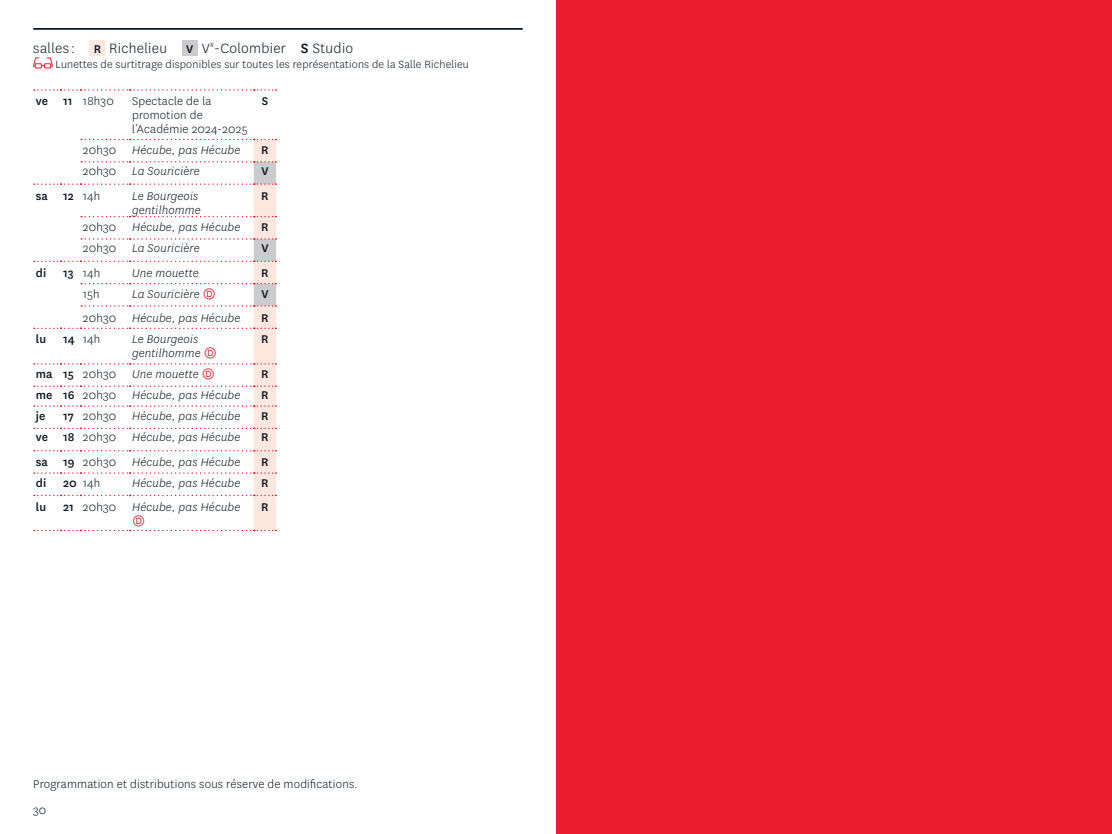
<style>
.page{position:relative;width:1112px;height:834px;background:#fff}
.page>*{position:absolute;margin:0;border:0;box-sizing:border-box;transform-origin:0 0}
.t1{font:300 15.75px "National";letter-spacing:.02em;color:#0d1720}
.t2{font:italic 300 13.12px/14px "National";letter-spacing:.015em;color:#0d1720}
.t3{font:300 13.12px/14px "National";letter-spacing:.015em;color:#0d1720}
.t4{font:500 13.12px "National";letter-spacing:.015em;color:#0d1720}
.t5{font:13.12px "Arial Unicode MS";color:#eb1c2b}
.t6{font:300 12.25px "National";letter-spacing:.015em;color:#0d1720}
.s1{font-weight:500;font-size:13.12px}
.s2{font-weight:500}
.s3{font-style:normal}
.s4{font-weight:300}
.s5{font-family:"Arial Unicode MS";font-weight:400;font-style:normal;color:#eb1c2b}
.s6{font-weight:500;font-style:normal}
</style>
<div class="page">
<hr style="left:33px;top:28px;width:489px;height:2px;background:#0d1720">
<div style="left:89px;top:40px;width:16px;height:16px;background:#fde7de"></div>
<div style="left:182px;top:41px;width:16px;height:15px;background:#cbcacd"></div>
<svg style="left:33px;top:57px;width:20px;height:11px"></svg>
<svg style="left:34px;top:89px;width:242px;height:2px"></svg>
<svg style="left:34px;top:139px;width:242px;height:392px"></svg>
<div style="left:556px;top:0;width:555px;height:833px;background:#eb1c2b"></div>
<p class="t1" style="left:33px;top:38px;width:321px">salles : <span class="s1">R</span> Richelieu <span class="s1">V</span> V<sup>x</sup>-Colombier <span class="s2">S</span> Studio</p>
<p class="t6" style="left:56px;top:57px;width:415px">Lunettes de surtitrage disponibles sur toutes les représentations de la Salle Richelieu</p>
<p class="t3" style="left:36px;top:94px;width:80px"><span class="s2">ve 11</span> 18h30</p>
<p class="t3" style="left:132px;top:94px;width:117px">Spectacle de la promotion de l’Académie 2024-2025</p>
<p class="t4" style="left:262px;top:92px;width:8px">S</p>
<p class="t2" style="left:83px;top:143px;width:159px"><span class="s3">20h30</span> Hécube, pas Hécube</p>
<p class="t4" style="left:261px;top:141px;width:9px">R</p>
<p class="t2" style="left:83px;top:164px;width:118px"><span class="s3">20h30</span> La Souricière</p>
<p class="t4" style="left:261px;top:162px;width:9px">V</p>
<p class="t4" style="left:36px;top:187px;width:66px">sa 12 <span class="s4">14h</span></p>
<p class="t2" style="left:132px;top:188px;width:70px">Le Bourgeois gentilhomme</p>
<p class="t4" style="left:261px;top:187px;width:9px">R</p>
<p class="t2" style="left:83px;top:220px;width:159px"><span class="s3">20h30</span> Hécube, pas Hécube</p>
<p class="t4" style="left:261px;top:218px;width:9px">R</p>
<p class="t2" style="left:83px;top:241px;width:118px"><span class="s3">20h30</span> La Souricière</p>
<p class="t4" style="left:261px;top:239px;width:9px">V</p>
<p class="t4" style="left:36px;top:264px;width:12px">di</p>
<p class="t3" style="left:63px;top:265px;width:39px"><span class="s2">13</span> 14h</p>
<p class="t2" style="left:132px;top:265px;width:68px">Une mouette</p>
<p class="t4" style="left:261px;top:264px;width:9px">R</p>
<p class="t3" style="left:83px;top:286px;width:18px">15h</p>
<p class="t2" style="left:132px;top:286px;width:85px">La Souricière <span class="s5">Ⓓ</span></p>
<p class="t4" style="left:261px;top:285px;width:9px">V</p>
<p class="t2" style="left:83px;top:311px;width:159px"><span class="s3">20h30</span> Hécube, pas Hécube</p>
<p class="t4" style="left:261px;top:309px;width:9px">R</p>
<p class="t4" style="left:36px;top:330px;width:12px">lu</p>
<p class="t3" style="left:63px;top:332px;width:39px"><span class="s2">14</span> 14h</p>
<p class="t2" style="left:132px;top:332px;width:86px">Le Bourgeois gentilhomme <span class="s5">Ⓓ</span></p>
<p class="t4" style="left:261px;top:330px;width:9px">R</p>
<p class="t2" style="left:36px;top:367px;width:181px"><span class="s6">ma 15</span> <span class="s3">20h30</span> Une mouette <span class="s5">Ⓓ</span></p>
<p class="t4" style="left:261px;top:365px;width:9px">R</p>
<p class="t2" style="left:36px;top:388px;width:206px"><span class="s6">me 16</span> <span class="s3">20h30</span> Hécube, pas Hécube</p>
<p class="t4" style="left:261px;top:386px;width:9px">R</p>
<p class="t4" style="left:36px;top:407px;width:11px">je</p>
<p class="t2" style="left:63px;top:409px;width:179px"><span class="s6">17</span> <span class="s3">20h30</span> Hécube, pas Hécube</p>
<p class="t4" style="left:261px;top:407px;width:9px">R</p>
<p class="t2" style="left:36px;top:430px;width:206px"><span class="s6">ve 18</span> <span class="s3">20h30</span> Hécube, pas Hécube</p>
<p class="t4" style="left:261px;top:428px;width:9px">R</p>
<p class="t2" style="left:36px;top:454px;width:206px"><span class="s6">sa 19</span> <span class="s3">20h30</span> Hécube, pas Hécube</p>
<p class="t4" style="left:261px;top:453px;width:9px">R</p>
<p class="t4" style="left:36px;top:474px;width:12px">di</p>
<p class="t3" style="left:63px;top:475px;width:39px"><span class="s2">20</span> 14h</p>
<p class="t2" style="left:132px;top:475px;width:110px">Hécube, pas Hécube</p>
<p class="t4" style="left:261px;top:474px;width:9px">R</p>
<p class="t4" style="left:36px;top:498px;width:12px">lu</p>
<p class="t2" style="left:63px;top:500px;width:179px"><span class="s6">21</span> <span class="s3">20h30</span> Hécube, pas Hécube</p>
<p class="t5" style="left:132px;top:511px;width:15px">Ⓓ</p>
<p class="t4" style="left:261px;top:498px;width:9px">R</p>
<p class="t3" style="left:33px;top:776px;width:326px">Programmation et distributions sous réserve de modifications.</p>
<p class="t3" style="left:33px;top:802px;width:15px">30</p>
</div>
